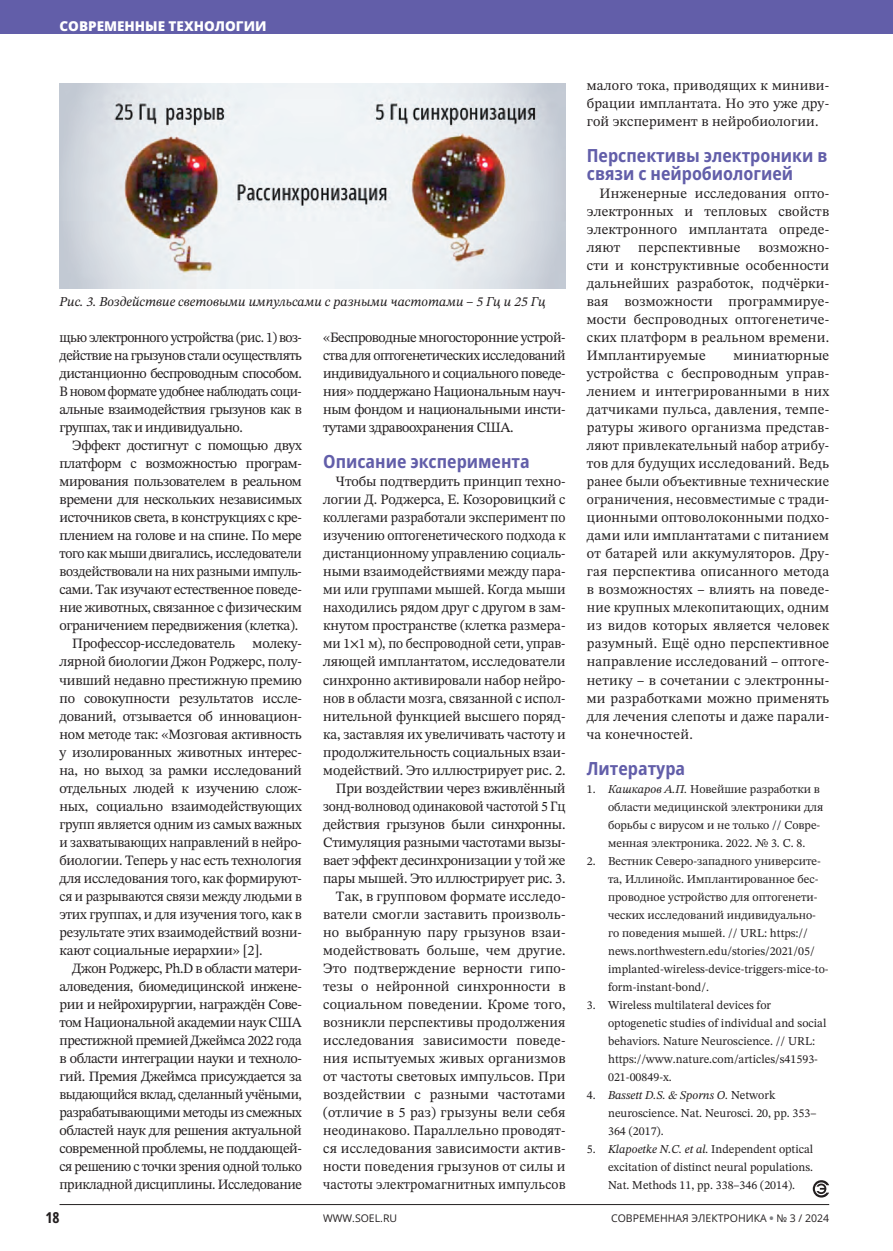
<style>
.page{position:relative;width:893px;height:1251px;background:#fff}
.page>*{position:absolute;margin:0;border:0;box-sizing:border-box;transform-origin:0 0}
.t1{font:700 semi-condensed 18px/18px "Open Sans";color:#625ea9}
.t2{font:700 15px "Open Sans Condensed";color:#231f20}
.t3{font:14.25px/18px "STIX Two Text";letter-spacing:-.015em;color:#231f20;text-align:justify}
.t4{font:14.25px/18px "STIX Two Text";letter-spacing:-.015em;color:#231f20;text-align:justify;scale:.96 1}
.t5{font:14.25px "STIX Two Text";letter-spacing:-.015em;color:#231f20;scale:.95 1}
.t6{font:14.25px "STIX Two Text";letter-spacing:.015em;color:#231f20}
.t7{font:italic 13.5px "STIX Two Text";color:#231f20}
.t8{font:800 13.5px "Open Sans";color:#fff}
.t9{font:12px/18px "STIX Two Text";color:#231f20}
.t10{font:10.5px "Open Sans";color:#231f20}
.s1{font-style:italic}
.s2{font-weight:800;color:#808285}
</style>
<div class="page">
<div style="left:0;top:0;width:893px;height:34px;background:#625ea9"></div>
<hr style="left:60px;top:1203px;width:769px;height:1px;background:#231f20">
<img style="left:60px;top:83px;width:506px;height:205px">
<svg style="left:813px;top:1180px;width:16px;height:17px"></svg>
<p class="t8" style="left:60px;top:17px;width:208px">СОВРЕМЕННЫЕ ТЕХНОЛОГИИ</p>
<p class="t7" style="left:60px;top:296px;width:488px">Рис. 3. Воздействие световыми импульсами с разными частотами – 5 Гц и 25 Гц</p>
<p class="t4" style="left:60px;top:329px;width:254px">щью электронного устройства (рис. 1) воз&shy;действие на грызунов стали осуществлять дистанционно беспроводным способом.<br>В новом формате удобнее наблюдать соци&shy;альные взаимодействия грызунов как в группах, так и индивидуально.</p>
<p class="t3" style="left:72px;top:437px;width:231px">Эффект достигнут с помощью двух</p>
<p class="t3" style="left:60px;top:455px;width:244px">платформ с возможностью програм-</p>
<p class="t3" style="left:60px;top:473px;width:244px">мирования пользователем в реальном</p>
<p class="t3" style="left:60px;top:491px;width:244px">времени для нескольких независимых</p>
<p class="t3" style="left:60px;top:509px;width:244px">источников света, в конструкциях с кре-</p>
<p class="t3" style="left:60px;top:527px;width:244px">плением на голове и на спине. По мере</p>
<p class="t4" style="left:60px;top:545px;width:254px">того как мыши двигались, исследователи</p>
<p class="t4" style="left:60px;top:563px;width:254px">воздействовали на них разными импуль-</p>
<p class="t3" style="left:60px;top:581px;width:244px">сами. Так изучают естественное поведе-</p>
<p class="t3" style="left:60px;top:599px;width:244px">ние животных, связанное с физическим</p>
<p class="t3" style="left:60px;top:617px;width:240px">ограничением передвижения (клетка).</p>
<p class="t3" style="left:72px;top:635px;width:231px">Профессор-исследователь молеку-</p>
<p class="t3" style="left:60px;top:653px;width:244px">лярной биологии Джон Роджерс, полу-</p>
<p class="t3" style="left:60px;top:671px;width:244px">чивший недавно престижную премию</p>
<p class="t3" style="left:60px;top:689px;width:244px">по совокупности результатов иссле-</p>
<p class="t3" style="left:60px;top:707px;width:244px">дований, отзывается об инновацион-</p>
<p class="t3" style="left:60px;top:725px;width:244px">ном методе так: «Мозговая активность</p>
<p class="t3" style="left:60px;top:743px;width:244px">у изолированных животных интерес-</p>
<p class="t3" style="left:60px;top:761px;width:244px">на, но выход за рамки исследований</p>
<p class="t3" style="left:60px;top:779px;width:244px">отдельных людей к изучению слож-</p>
<p class="t3" style="left:60px;top:797px;width:244px">ных, социально взаимодействующих</p>
<p class="t3" style="left:60px;top:815px;width:244px">групп является одним из самых важных</p>
<p class="t4" style="left:60px;top:833px;width:254px">и захватывающих направлений в нейро-</p>
<p class="t3" style="left:60px;top:851px;width:244px">биологии. Теперь у нас есть технология</p>
<p class="t3" style="left:60px;top:869px;width:244px">для исследования того, как формируют-</p>
<p class="t4" style="left:60px;top:887px;width:254px">ся и разрываются связи между людьми в</p>
<p class="t3" style="left:60px;top:905px;width:244px">этих группах, и для изучения того, как в</p>
<p class="t3" style="left:60px;top:923px;width:244px">результате этих взаимодействий возни-</p>
<p class="t3" style="left:60px;top:941px;width:205px">кают социальные иерархии» [2].</p>
<p class="t3" style="left:72px;top:959px;width:231px">Джон Роджерс, Ph.D в области матери-</p>
<p class="t3" style="left:60px;top:977px;width:244px">аловедения, биомедицинской инжене-</p>
<p class="t3" style="left:60px;top:995px;width:244px">рии и нейрохирургии, награждён Сове-</p>
<p class="t3" style="left:60px;top:1013px;width:244px">том Национальной академии наук США</p>
<p class="t3" style="left:60px;top:1031px;width:244px">престижной премией Джеймса 2022 года</p>
<p class="t3" style="left:60px;top:1049px;width:244px">в области интеграции науки и техноло-</p>
<p class="t3" style="left:60px;top:1067px;width:244px">гий. Премия Джеймса присуждается за</p>
<p class="t5" style="left:60px;top:1087px;width:257px">выдающийся вклад, сделанный учёными,</p>
<p class="t3" style="left:60px;top:1103px;width:244px">разрабатывающими методы из смежных</p>
<p class="t3" style="left:60px;top:1121px;width:244px">областей наук для решения актуальной</p>
<p class="t3" style="left:60px;top:1139px;width:244px">современной проблемы, не поддающей-</p>
<p class="t3" style="left:60px;top:1157px;width:244px">ся решению с точки зрения одной только</p>
<p class="t3" style="left:60px;top:1175px;width:244px">прикладной дисциплины. Исследование</p>
<p class="t3" style="left:323px;top:329px;width:244px">«Беспроводные многосторонние устрой&shy;ства для оптогенетических исследований индивидуального и социального поведе&shy;ния» поддержано Национальным науч&shy;ным фондом и национальными инсти&shy;тутами здравоохранения США.</p>
<p class="t1" style="left:323px;top:452px;width:208px">Описание эксперимента</p>
<p class="t3" style="left:323px;top:473px;width:244px;text-align:right">Чтобы подтвердить принцип техно&shy;логии Д. Роджерса, Е. Козоровицкий с коллегами разработали эксперимент по изучению оптогенетического подхода к дистанционному управлению социаль&shy;ными взаимодействиями между пара&shy;ми или группами мышей. Когда мыши находились рядом друг с другом в зам&shy;кнутом пространстве (клетка размера&shy;ми 1×1 м), по беспроводной сети, управ&shy;ляющей имплантатом, исследователи синхронно активировали набор нейро&shy;нов в области мозга, связанной с испол&shy;нительной функцией высшего поряд&shy;ка, заставляя их увеличивать частоту и продолжительность социальных взаи&shy;модействий. Это иллюстрирует рис. 2.<br>При воздействии через вживлённый зонд-волновод одинаковой частотой 5 Гц действия грызунов были синхронны.<br>Стимуляция разными частотами вызы&shy;вает эффект десинхронизации у той же пары мышей. Это иллюстрирует рис. 3.<br>Так, в групповом формате исследо&shy;ватели смогли заставить произволь&shy;но выбранную пару грызунов взаи&shy;модействовать больше, чем другие.<br>Это подтверждение верности гипо&shy;тезы о нейронной синхронности в социальном поведении. Кроме того, возникли перспективы продолжения исследования зависимости поведе&shy;ния испытуемых живых организмов от частоты световых импульсов. При воздействии с разными частотами (отличие в 5 раз) грызуны вели себя неодинаково. Параллельно проводят&shy;ся исследования зависимости актив&shy;ности поведения грызунов от силы и частоты электромагнитных импульсов</p>
<p class="t3" style="left:587px;top:77px;width:244px">малого тока, приводящих к миниви&shy;брации имплантата. Но это уже дру&shy;гой эксперимент в нейробиологии.</p>
<p class="t1" style="left:587px;top:146px;width:242px">Перспективы электроники в связи с нейробиологией</p>
<p class="t3" style="left:587px;top:185px;width:244px;text-indent:13px">Инженерные исследования опто&shy;электронных и тепловых свойств электронного имплантата опреде&shy;ляют</p>
<p class="t3" style="left:587px;top:239px;width:244px;text-indent:171px">возможно&shy;сти и конструктивные особенности дальнейших разработок, подчёрки&shy;вая возможности программируе&shy;мости беспроводных оптогенетиче&shy;ских платформ в реальном времени.<br>Имплантируемые</p>
<p class="t6" style="left:638px;top:241px;width:104px">перспективные</p>
<p class="t3" style="left:587px;top:347px;width:244px;text-indent:147px">миниатюрные устройства с беспроводным управ&shy;лением и интегрированными в них датчиками пульса, давления, темпе&shy;ратуры живого организма представ&shy;ляют привлекательный набор атрибу&shy;тов для будущих исследований. Ведь ранее были объективные технические ограничения, несовместимые с тради&shy;ционными оптоволоконными подхо&shy;дами или имплантатами с питанием от батарей или аккумуляторов. Дру&shy;гая перспектива описанного метода в возможностях – влиять на поведе&shy;ние крупных млекопитающих, одним из видов которых является человек разумный. Ещё одно перспективное направление исследований – оптоге&shy;нетику – в сочетании с электронны&shy;ми разработками можно применять для лечения слепоты и даже парали&shy;ча конечностей.</p>
<p class="t1" style="left:587px;top:758px;width:100px">Литература</p>
<p class="t9" style="left:608px;top:780px;width:217px;text-indent:-21px">1. <span class="s1">Кашкаров А.П.</span> Новейшие разработки в области медицинской электроники для борьбы с вирусом и не только // Совре&shy;менная электроника. 2022. № 3. С. 8.</p>
<p class="t9" style="left:608px;top:852px;width:222px;text-indent:-21px">2. Вестник Северо-западного университе&shy;та, Иллинойс. Имплантированное бес&shy;проводное устройство для оптогенети&shy;ческих исследований индивидуально&shy;го поведения мышей. // URL: https:// news.northwestern.edu/stories/2021/05/ implanted-wireless-device-triggers-mice-to&shy;form-instant-bond/.</p>
<p class="t9" style="left:608px;top:996px;width:220px;text-indent:-21px">3. Wireless multilateral devices for optogenetic studies of individual and social behaviors. Nature Neuroscience. // URL: https://www.nature.com/articles/s41593- 021-00849-x.</p>
<p class="t9" style="left:608px;top:1086px;width:210px;text-indent:-21px">4. <span class="s1">Bassett D.S. &amp; Sporns O.</span> Network neuroscience. Nat. Neurosci. 20, pp. 353–<br>364 (2017).</p>
<p class="t9" style="left:608px;top:1140px;width:207px;text-align:justify;text-indent:-21px">5. <span class="s1">Klapoetke N.C. et al.</span> Independent optical excitation of distinct neural populations.<br>Nat. Methods 11, pp. 338–346 (2014).</p>
<p class="t2" style="left:45px;top:1206px;width:16px">18</p>
<p class="t10" style="left:323px;top:1210px;width:75px">WWW.SOEL.RU</p>
<p class="t10" style="left:611px;top:1210px;width:220px">СОВРЕМЕННАЯ ЭЛЕКТРОНИКА <span class="s2">•</span> № 3 / 2024</p>
</div>
